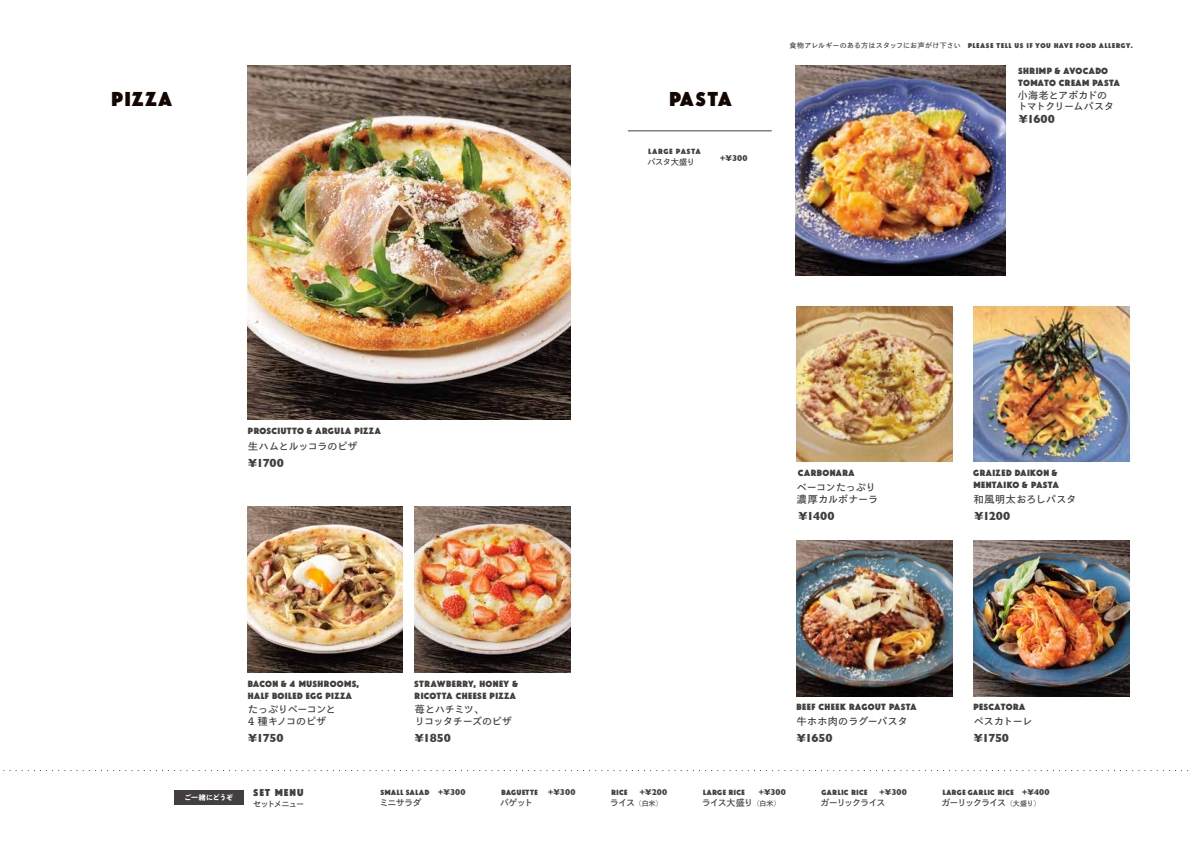
<style>
.page{position:relative;width:1191px;height:842px;background:#fff}
.page>*{position:absolute;margin:0;border:0;box-sizing:border-box;transform-origin:0 0}
.t1{font:20px "Zamenhof Solid";letter-spacing:.05em;color:#140700}
.t2{font:700 12px "Gill Sans";letter-spacing:-.015em;color:#423f3e}
.t3{font:10px/12px "Toppan Bunkyu Gothic Pr 6 N DB";letter-spacing:-.025em;color:#423f3e}
.t4{font:10px/12px "Toppan Bunkyu Gothic Pr 6 N DB";letter-spacing:-.005em;color:#423f3e}
.t5{font:10px/11px "Toppan Bunkyu Gothic Pr 6 N DB";letter-spacing:-.03em;color:#423f3e}
.t6{font:10px "Toppan Bunkyu Gothic Pr 6 N DB";letter-spacing:.02em;color:#423f3e}
.t7{font:10px "Toppan Bunkyu Gothic Pr 6 N DB";letter-spacing:.035em;color:#423f3e}
.t8{font:10px "Zamenhof Solid";letter-spacing:.07em;color:#423f3e}
.t9{font:9px/12px "Zamenhof Solid";letter-spacing:.01em;color:#423f3e}
.t10{font:9px "Toppan Bunkyu Gothic Pr 6 N DB";letter-spacing:-.115em;color:#423f3e}
.t11{font:9px "Toppan Bunkyu Gothic Pr 6 N DB";letter-spacing:-.09em;color:#423f3e}
.t12{font:700 8.6px "Gill Sans";letter-spacing:.015em;color:#423f3e}
.t13{font:8.2px "Toppan Bunkyu Gothic Pr 6 N DB";letter-spacing:-.125em;color:#423f3e}
.t14{font:8.2px "Toppan Bunkyu Gothic Pr 6 N DB";letter-spacing:-.075em;color:#423f3e}
.t15{font:7.5px "Zamenhof Solid";letter-spacing:.015em;color:#423f3e}
.t16{font:7.5px "Zamenhof Solid";letter-spacing:.065em;color:#423f3e}
.t17{font:7px "Zamenhof Solid";letter-spacing:.065em;color:#423f3e}
.t18{font:800 7px "Toppan Bunkyu Midashi Gothic Std N";letter-spacing:-.02em;color:#fff}
.t19{font:7px "Toppan Bunkyu Gothic Pr 6 N DB";color:#423f3e}
.s1{font-family:"Toppan Bunkyu Gothic Pr 6 N DB"}
.s2{font-family:"Gill Sans";font-weight:700;font-size:8.6px}
.s3{font-size:9px}
.s4{font-size:7px}
</style>
<div class="page">
<img style="left:247px;top:507px;width:156px;height:165px">
<img style="left:415px;top:507px;width:155px;height:165px">
<img style="left:796px;top:66px;width:209px;height:209px">
<hr style="left:628px;top:131px;width:143px;height:1px;background:#423f3e">
<img style="left:973px;top:306px;width:156px;height:156px">
<img style="left:797px;top:306px;width:155px;height:156px">
<img style="left:797px;top:541px;width:155px;height:155px">
<img style="left:973px;top:541px;width:156px;height:155px">
<img style="left:247px;top:66px;width:323px;height:353px">
<svg style="left:3px;top:770px;width:1186px;height:1px"></svg>
<div style="left:175px;top:790px;width:69px;height:14px;background:#423f3e"></div>
<p class="t17" style="left:789px;top:43px;width:345px"><span class="s1">食物アレルギーのある方はスタッフにお声がけ下さい</span> PLEASE TELL US IF YOU HAVE FOOD ALLERGY.</p>
<p class="t9" style="left:1017px;top:65px;width:104px">SHRIMP &amp; AVOCADO<br>TOMATO CREAM PASTA</p>
<h2 class="t2" style="left:1018px;top:109px;width:38px">¥1600</h2>
<h1 class="t1" style="left:110px;top:90px;width:64px">PIZZA</h1>
<p class="t5" style="left:1017px;top:90px;width:98px">小海老とアボカドのトマトクリームパスタ</p>
<h1 class="t1" style="left:668px;top:90px;width:65px">PASTA</h1>
<p class="t16" style="left:648px;top:148px;width:54px">LARGE PASTA</p>
<p class="t14" style="left:647px;top:158px;width:49px">パスタ大盛り</p>
<p class="t12" style="left:720px;top:151px;width:29px">+¥300</p>
<p class="t9" style="left:247px;top:425px;width:135px">PROSCIUTTO &amp; ARGULA PIZZA</p>
<h2 class="t2" style="left:248px;top:453px;width:37px">¥1700</h2>
<p class="t4" style="left:248px;top:441px;width:111px">生ハムとルッコラのピザ</p>
<p class="t9" style="left:798px;top:467px;width:58px">CARBONARA</p>
<h2 class="t2" style="left:798px;top:506px;width:38px">¥1400</h2>
<p class="t4" style="left:797px;top:482px;width:83px">ベーコンたっぷり濃厚カルボナーラ</p>
<p class="t9" style="left:972px;top:467px;width:87px">GRAIZED DAIKON &amp;<br>MENTAIKO &amp; PASTA</p>
<h2 class="t2" style="left:974px;top:506px;width:37px">¥1200</h2>
<p class="t7" style="left:973px;top:494px;width:104px">和風明太おろしパスタ</p>
<p class="t9" style="left:247px;top:678px;width:113px">BACON &amp; 4 MUSHROOMS,<br>HALF BOILED EGG PIZZA</p>
<h2 class="t2" style="left:248px;top:728px;width:37px">¥1750</h2>
<p class="t3" style="left:248px;top:703px;width:89px">たっぷりベーコンと<br>4 種キノコのピザ</p>
<p class="t18" style="left:184px;top:792px;width:50px">ご一緒にどうぞ</p>
<p class="t8" style="left:253px;top:788px;width:52px">SET MENU</p>
<p class="t13" style="left:253px;top:799px;width:53px">セットメニュー</p>
<p class="t9" style="left:414px;top:678px;width:106px">STRAWBERRY, HONEY &amp;<br>RICOTTA CHEESE PIZZA</p>
<h2 class="t2" style="left:415px;top:728px;width:37px">¥1850</h2>
<p class="t3" style="left:415px;top:703px;width:99px">苺とハチミツ、<br>リコッタチーズのピザ</p>
<p class="t15" style="left:380px;top:789px;width:87px">SMALL SALAD <span class="s2">+¥300</span></p>
<p class="t11" style="left:379px;top:798px;width:44px">ミニサラダ</p>
<p class="t15" style="left:501px;top:789px;width:76px">BAGUETTE <span class="s2">+¥300</span></p>
<p class="t11" style="left:500px;top:798px;width:34px">バゲット</p>
<p class="t15" style="left:610px;top:789px;width:18px">RICE</p>
<p class="t12" style="left:639px;top:785px;width:29px">+¥200</p>
<p class="t19" style="left:610px;top:799px;width:54px"><span class="s3">ライス</span>（白米）</p>
<p class="t9" style="left:796px;top:701px;width:122px">BEEF CHEEK RAGOUT PASTA</p>
<h2 class="t2" style="left:797px;top:728px;width:37px">¥1650</h2>
<p class="t6" style="left:797px;top:716px;width:112px">牛ホホ肉のラグーパスタ</p>
<p class="t15" style="left:702px;top:789px;width:44px">LARGE RICE</p>
<p class="t12" style="left:758px;top:785px;width:29px">+¥300</p>
<p class="t11" style="left:702px;top:798px;width:80px">ライス大盛り<span class="s4">（白米）</span></p>
<p class="t15" style="left:821px;top:789px;width:47px">GARLIC RICE</p>
<p class="t12" style="left:879px;top:785px;width:29px">+¥300</p>
<p class="t10" style="left:820px;top:798px;width:66px">ガーリックライス</p>
<p class="t9" style="left:972px;top:701px;width:54px">PESCATORA</p>
<h2 class="t2" style="left:973px;top:728px;width:37px">¥1750</h2>
<p class="t4" style="left:973px;top:715px;width:60px">ペスカトーレ</p>
<p class="t15" style="left:942px;top:789px;width:109px">LARGE GARLIC RICE <span class="s2">+¥400</span></p>
<p class="t10" style="left:941px;top:798px;width:101px">ガーリックライス<span class="s4">（大盛り）</span></p>
</div>
